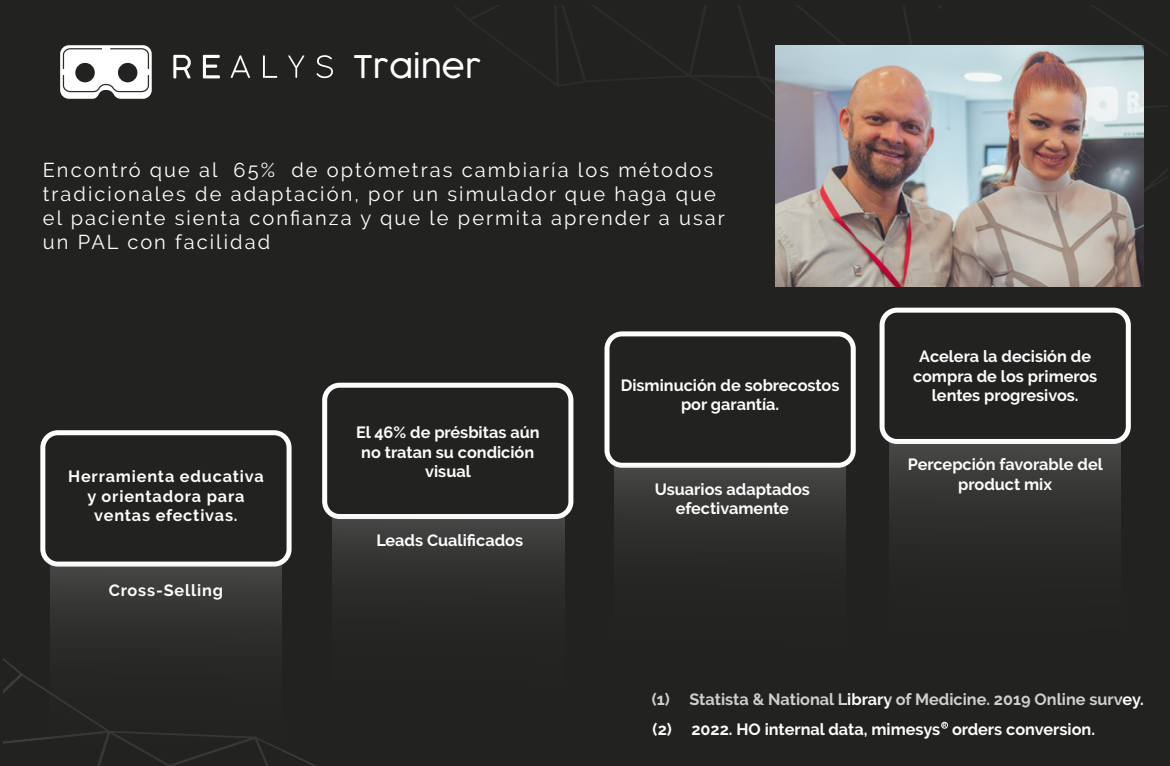
<style>
.page{position:relative;width:1170px;height:766px;background:#fff}
.page>*{position:absolute;margin:0;border:0;box-sizing:border-box;transform-origin:0 0}
.t1{font:300 31.25px "Cocogoose";color:#fff}
.t2{font:20px/24px "Raleway";letter-spacing:.105em;color:#fff}
.t3{font:700 16.25px/19.5px "Raleway";color:#fcfcfc;text-align:center}
.t4{font:700 16.25px/19.5px "Raleway";letter-spacing:.05em;color:#fcfcfc;text-align:center}
.t5{font:700 6px "Raleway";color:#fcfcfc}
</style>
<div class="page">
<div style="left:0;top:0;width:1169px;height:765px;background:#222221"></div>
<svg style="left:60px;top:45px;width:92px;height:54px"></svg>
<div style="left:61px;top:69px;width:9px;height:6px;background:#fff;border-radius:2px"></div>
<div style="left:142px;top:69px;width:8px;height:6px;background:#fff;border-radius:2px"></div>
<div style="left:102px;top:47px;width:8px;height:6px;background:#fff;border-radius:2px"></div>
<svg style="left:173px;top:54px;width:18px;height:25px"></svg>
<svg style="left:202px;top:54px;width:18px;height:25px"></svg>
<svg style="left:230px;top:55px;width:20px;height:23px"></svg>
<svg style="left:263px;top:55px;width:14px;height:23px"></svg>
<svg style="left:3px;top:658px;width:311px;height:107px"></svg>
<div style="left:40px;top:430px;width:251px;height:136px;border:5px solid #fff;border-radius:15px"></div>
<svg style="left:50px;top:564px;width:232px;height:201px"></svg>
<div style="left:322px;top:382px;width:251px;height:137px;border:5px solid #fff;border-radius:15px"></div>
<div style="left:333px;top:516px;width:231px;height:249px;background:linear-gradient(to bottom,#3f3f3e,#171716)"></div>
<div style="left:604px;top:331px;width:251px;height:136px;border:5px solid #fff;border-radius:15px"></div>
<div style="left:614px;top:465px;width:231px;height:300px;background:linear-gradient(to bottom,#3b3b3a,#191918)"></div>
<div style="left:879px;top:307px;width:251px;height:137px;border:5px solid #fff;border-radius:15px"></div>
<div style="left:889px;top:441px;width:231px;height:324px;background:linear-gradient(to bottom,#3d3d3c,#181817)"></div>
<svg style="left:941px;top:722px;width:6px;height:6px"></svg>
<img style="left:775px;top:45px;width:368px;height:241px">
<h1 class="t1" style="left:353px;top:45px;width:129px">Trainer</h1>
<p class="t2" style="left:43px;top:158px;width:683px">Encontró que al 65% de optómetras cambiaría los métodos tradicionales de adaptación, por un simulador que haga que el paciente sienta confianza y que le permita aprender a usar un PAL con facilidad</p>
<p class="t4" style="left:68px;top:466px;width:197px">Herramienta educativa y orientadora para ventas efectivas.</p>
<p class="t4" style="left:109px;top:580px;width:116px">Cross-Selling</p>
<p class="t3" style="left:356px;top:423px;width:185px">El 46% de présbitas aún no tratan su condición visual</p>
<p class="t3" style="left:376px;top:530px;width:148px">Leads Cualificados</p>
<p class="t3" style="left:620px;top:375px;width:220px">Disminución de sobrecostos por garantía.</p>
<p class="t3" style="left:654px;top:479px;width:156px">Usuarios adaptados efectivamente</p>
<p class="t3" style="left:912px;top:346px;width:186px">Acelera la decisión de compra de los primeros lentes progresivos.</p>
<p class="t3" style="left:907px;top:454px;width:196px">Percepción favorable del product mix</p>
<p class="t3" style="left:651px;top:689px;width:493px">(1) Statista &amp; National Library of Medicine. 2019 Online survey.</p>
<p class="t3" style="left:652px;top:719px;width:444px">(2) 2022. HO internal data, mimesys orders conversion.</p>
<p class="t5" style="left:942px;top:721px;width:6px">R</p>
</div>
